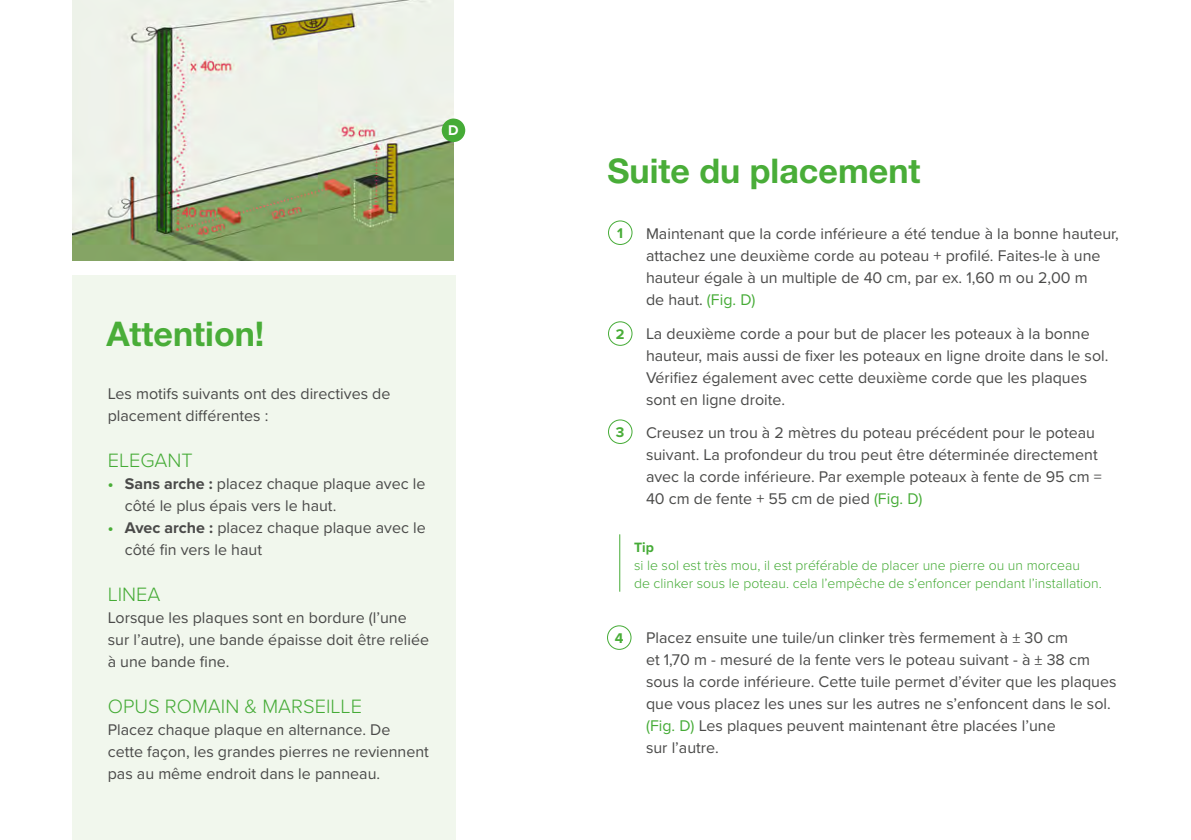
<style>
.page{position:relative;width:1191px;height:840px;background:#fff}
.page>*{position:absolute;margin:0;border:0;box-sizing:border-box;transform-origin:0 0}
.t1{font:700 34px "Helvetica Neue LT Std";color:#49ad38}
.t2{font:300 20px "Proxima Nova";color:#45ab36}
.t3{font:16px/22px "Proxima Nova";color:#4a4a49}
.t4{font:700 14.6px "Proxima Nova";color:#49ad38}
.t5{font:700 14.6px "Proxima Nova";color:#fff}
.t6{font:300 14px/18px "Proxima Nova";color:#45ab36}
.t7{font:700 14px "Proxima Nova";color:#45ab36}
.s1{font-weight:700;color:#49ad38}
.s2{font-weight:700}
.s3{color:#45ab36}
</style>
<div class="page">
<div style="left:608px;top:220px;width:24px;height:25px;border:1px solid #45ab36;border-radius:50%"></div>
<div style="left:608px;top:321px;width:24px;height:24px;border:1px solid #45ab36;border-radius:50%"></div>
<div style="left:608px;top:419px;width:24px;height:24px;border:1px solid #45ab36;border-radius:50%"></div>
<hr style="left:619px;top:534px;width:1px;height:57px;background:#45ab36">
<div style="left:607px;top:625px;width:24px;height:24px;border:1px solid #45ab36;border-radius:50%"></div>
<img style="left:72px;top:0;width:381px;height:261px">
<div style="left:442px;top:118px;width:23px;height:24px;background:#45ab36;border-radius:50%"></div>
<div style="left:72px;top:275px;width:383px;height:564px;background:#f1f7ed"></div>
<p class="t5" style="left:448px;top:119px;width:12px">D</p>
<h1 class="t1" style="left:106px;top:313px;width:160px">Attention!</h1>
<p class="t3" style="left:108px;top:381px;width:284px">Les motifs suivants ont des directives de placement différentes :</p>
<p class="t2" style="left:108px;top:445px;width:87px">ELEGANT</p>
<p class="t3" style="left:125px;top:471px;width:302px;text-indent:-17px"><span class="s1">•</span> <span class="s2">Sans arche :</span> placez chaque plaque avec le côté le plus épais vers le haut.</p>
<p class="t3" style="left:125px;top:515px;width:302px;text-indent:-17px"><span class="s1">•</span> <span class="s2">Avec arche :</span> placez chaque plaque avec le côté fin vers le haut</p>
<p class="t2" style="left:108px;top:579px;width:54px">LINEA</p>
<p class="t3" style="left:108px;top:605px;width:323px">Lorsque les plaques sont en bordure (l’une sur l’autre), une bande épaisse doit être reliée à une bande fine.</p>
<p class="t2" style="left:108px;top:691px;width:256px">OPUS ROMAIN &amp; MARSEILLE</p>
<p class="t3" style="left:108px;top:717px;width:323px">Placez chaque plaque en alternance. De cette façon, les grandes pierres ne reviennent pas au même endroit dans le panneau.</p>
<h1 class="t1" style="left:607px;top:150px;width:314px">Suite du placement</h1>
<p class="t4" style="left:617px;top:222px;width:7px">1</p>
<p class="t3" style="left:646px;top:222px;width:474px">Maintenant que la corde inférieure a été tendue à la bonne hauteur, attachez une deuxième corde au poteau + profilé. Faites-le à une hauteur égale à un multiple de 40 cm, par ex. 1,60 m ou 2,00 m<br>de haut. <span class="s3">(Fig. D)</span></p>
<p class="t4" style="left:616px;top:323px;width:10px">2</p>
<p class="t3" style="left:646px;top:321px;width:464px">La deuxième corde a pour but de placer les poteaux à la bonne hauteur, mais aussi de fixer les poteaux en ligne droite dans le sol.<br>Vérifiez également avec cette deuxième corde que les plaques sont en ligne droite.</p>
<p class="t3" style="left:646px;top:421px;width:457px">Creusez un trou à 2 mètres du poteau précédent pour le poteau suivant. La profondeur du trou peut être déterminée directement avec la corde inférieure. Par exemple poteaux à fente de 95 cm = 40 cm de fente + 55 cm de pied <span class="s3">(Fig. D)</span></p>
<p class="t7" style="left:634px;top:536px;width:21px">Tip</p>
<p class="t6" style="left:634px;top:555px;width:469px">si le sol est très mou, il est préférable de placer une pierre ou un morceau<br>de clinker sous le poteau. cela l’empêche de s’enfoncer pendant l’installation.</p>
<p class="t4" style="left:616px;top:421px;width:10px">3</p>
<p class="t4" style="left:615px;top:626px;width:10px">4</p>
<p class="t3" style="left:646px;top:625px;width:472px">Placez ensuite une tuile/un clinker très fermement à ± 30 cm<br>et 1,70 m - mesuré de la fente vers le poteau suivant - à ± 38 cm sous la corde inférieure. Cette tuile permet d’éviter que les plaques que vous placez les unes sur les autres ne s’enfoncent dans le sol. <span class="s3">(Fig. D)</span> Les plaques peuvent maintenant être placées l’une<br>sur l’autre.</p>
</div>
